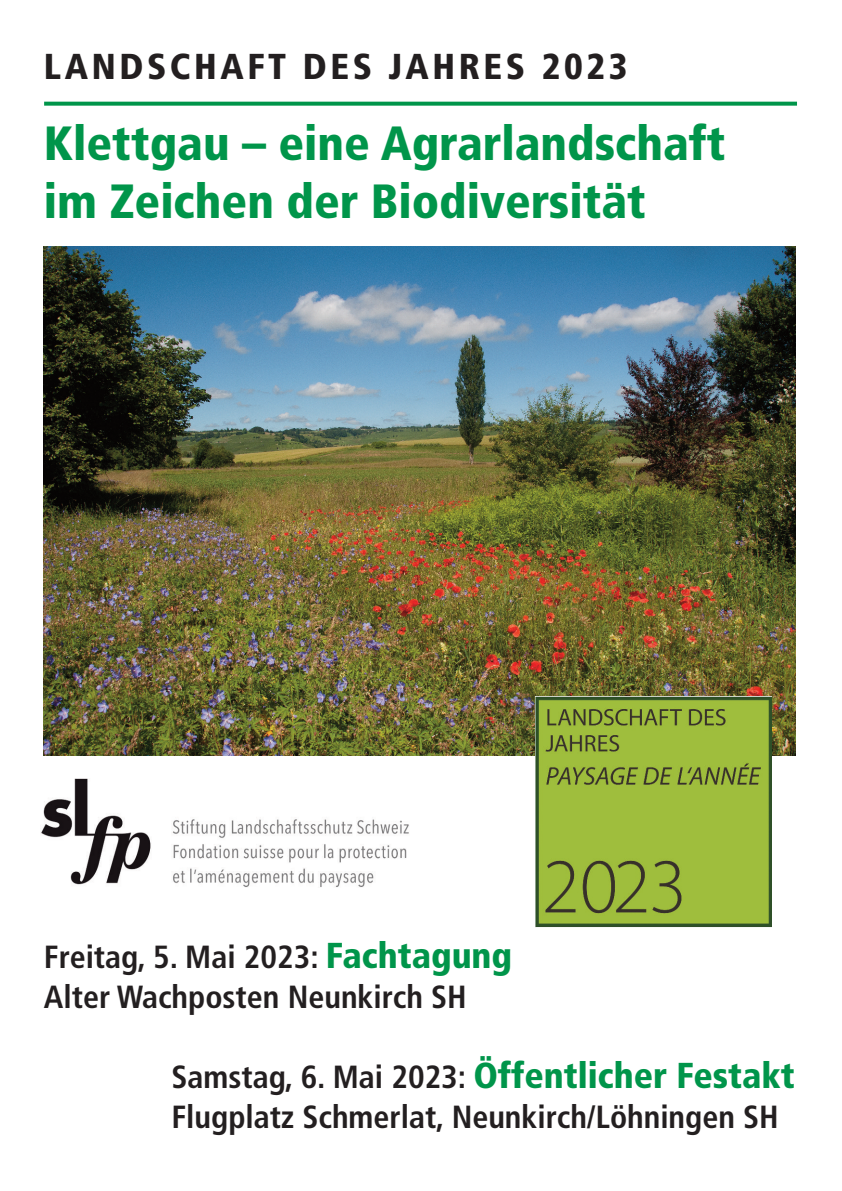
<style>
.page{position:relative;width:842px;height:1191px;background:#fff}
.page>*{position:absolute;margin:0;border:0;box-sizing:border-box;transform-origin:0 0}
.t1{font:48px/57.6px "Frutiger Black Cn+SUFDKR";color:#00954a}
.t2{font:36px "Frutiger Black Cn+SUFDKR";color:#00954a}
.t3{font:36px "Frutiger Black Cn+SUFDKR";letter-spacing:.1em;color:#231f20}
.t4{font:32px/40px "Frutiger Bold Cn+AMWHNK";color:#231f20}
.s1{font-family:"Frutiger Black Cn+SUFDKR";font-size:36px;color:#00954a}
.s2{font-family:"Frutiger Bold Cn+AMWHNK";font-size:32px;color:#231f20}
</style>
<div class="page">
<img style="left:44px;top:246px;width:751px;height:509px">
<img style="left:535px;top:696px;width:236px;height:231px">
<img style="left:41px;top:779px;width:368px;height:108px">
<svg style="left:44px;top:102px;width:753px;height:4px;background:#159e59"></svg>
<p class="t3" style="left:44px;top:52px;width:585px">LANDSCHAFT DES JAHRES 2023</p>
<h1 class="t1" style="left:44px;top:118px;width:683px">Klettgau – eine Agrarlandschaft im Zeichen der Biodiversität</h1>
<p class="t4" style="left:44px;top:939px;width:470px">Freitag, 5. Mai 2023: <span class="s1">Fachtagung<br></span>Alter Wachposten Neunkirch SH</p>
<p class="t2" style="left:172px;top:1060px;width:625px"><span class="s2">Samstag, 6. Mai 2023:</span> Öffentlicher Festakt</p>
<p class="t4" style="left:172px;top:1099px;width:609px">Flugplatz Schmerlat, Neunkirch/Löhningen SH</p>
</div>
